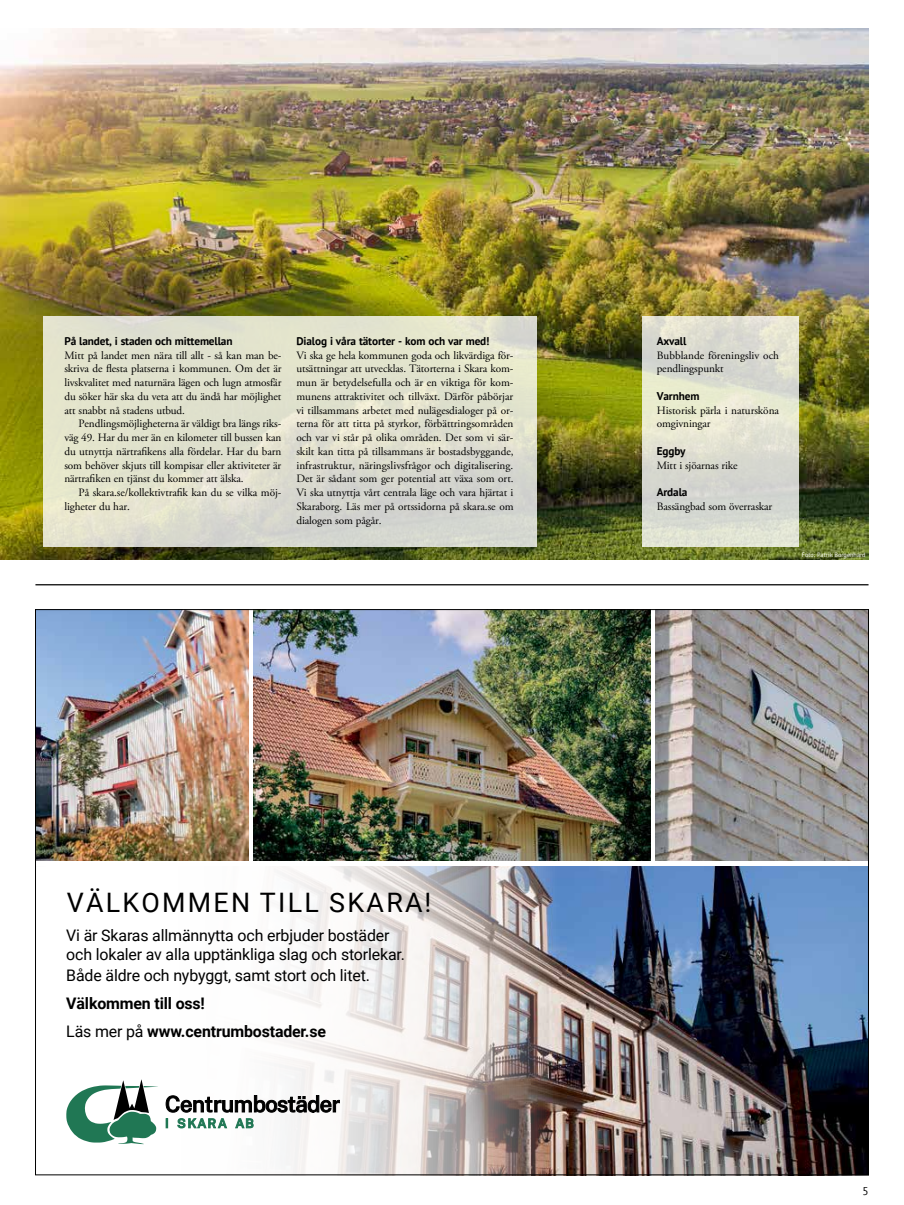
<style>
.page{position:relative;width:904px;height:1205px;background:#fff}
.page>*{position:absolute;margin:0;border:0;box-sizing:border-box;transform-origin:0 0}
.t1{font:26.88px "Roboto";letter-spacing:.085em;color:#000}
.t2{font:15.88px/19.1px "Roboto";letter-spacing:-.01em;color:#000}
.t3{font:700 15.88px/28.1px "Roboto";letter-spacing:-.01em;color:#000}
.t4{font:11.25px/13.8px "Adobe Garamond Pro";letter-spacing:-.01em;color:#000;text-align:justify}
.t5{font:700 11.25px "PT Sans";letter-spacing:-.01em;color:#000}
.t6{font:11.25px "PT Sans";color:#000}
.t7{font:6.25px "PT Sans";color:#fff}
.s1{font-weight:400}
</style>
<div class="page">
<img style="left:0;top:28px;width:868px;height:532px">
<hr style="left:35px;top:584px;width:833px;height:1px;background:#000">
<svg style="left:43px;top:316px;width:493px;height:230px;fill:#e0e1cd"></svg>
<svg style="left:642px;top:316px;width:156px;height:230px;fill:#dcddd0"></svg>
<img style="left:141px;top:866px;width:726px;height:307px">
<svg style="left:66px;top:1079px;width:92px;height:65px"></svg>
<svg style="left:166px;top:1095px;width:174px;height:17px"></svg>
<svg style="left:166px;top:1118px;width:2px;height:10px"></svg>
<svg style="left:178px;top:1118px;width:49px;height:10px"></svg>
<svg style="left:235px;top:1118px;width:18px;height:10px"></svg>
<img style="left:37px;top:611px;width:211px;height:250px">
<img style="left:254px;top:611px;width:396px;height:250px">
<img style="left:655px;top:611px;width:212px;height:250px">
<p class="t5" style="left:64px;top:333px;width:170px">På landet, i staden och mittemellan</p>
<p class="t4" style="left:64px;top:349px;width:219px">Mitt på landet men nära till allt - så kan man be&shy;skriva de flesta platserna i kommunen. Om det är livskvalitet med naturnära lägen och lugn atmosfär du söker här ska du veta att du ändå har möjlighet att snabbt nå stadens utbud.</p>
<p class="t4" style="left:64px;top:417px;width:218px;text-indent:14px">Pendlingsmöjligheterna är väldigt bra längs riks&shy;väg 49. Har du mer än en kilometer till bussen kan du utnyttja närtrafikens alla fördelar. Har du barn som behöver skjuts till kompisar eller aktiviteter är närtrafiken en tjänst du kommer att älska.</p>
<p class="t4" style="left:64px;top:486px;width:218px;text-indent:14px">På skara.se/kollektivtrafik kan du se vilka möj&shy;ligheter du har.</p>
<p class="t5" style="left:296px;top:333px;width:195px">Dialog i våra tätorter - kom och var med!</p>
<p class="t4" style="left:296px;top:349px;width:219px">Vi ska ge hela kommunen goda och likvärdiga för&shy;utsättningar att utvecklas. Tätorterna i Skara kom&shy;mun är betydelsefulla och är en viktiga för kom&shy;munens attraktivitet och tillväxt. Därför påbörjar vi tillsammans arbetet med nulägesdialoger på or&shy;terna för att titta på styrkor, förbättringsområden och var vi står på olika områden. Det som vi sär&shy;skilt kan titta på tillsammans är bostadsbyggande, infrastruktur, näringslivsfrågor och digitalisering.<br>Det är sådant som ger potential att växa som ort.<br>Vi ska utnyttja vårt centrala läge och vara hjärtat i Skaraborg. Läs mer på ortssidorna på skara.se om dialogen som pågår.</p>
<h1 class="t1" style="left:67px;top:884px;width:366px">VÄLKOMMEN TILL SKARA!</h1>
<h2 class="t2" style="left:66px;top:925px;width:340px">Vi är Skaras allmännytta och erbjuder bostäder och lokaler av alla upptänkliga slag och storlekar.</h2>
<h2 class="t2" style="left:66px;top:965px;width:305px">Både äldre och nybyggt, samt stort och litet.</h2>
<h2 class="t3" style="left:66px;top:989px;width:261px">Välkommen till oss!<br><span class="s1">Läs mer på</span> www.centrumbostader.se</h2>
<p class="t5" style="left:656px;top:333px;width:31px">Axvall</p>
<p class="t4" style="left:656px;top:349px;width:124px">Bubblande föreningsliv och pendlingspunkt</p>
<p class="t5" style="left:656px;top:388px;width:44px">Varnhem</p>
<p class="t4" style="left:656px;top:404px;width:124px">Historisk pärla i natursköna omgivningar</p>
<p class="t5" style="left:656px;top:443px;width:30px">Eggby</p>
<p class="t4" style="left:656px;top:459px;width:82px">Mitt i sjöarnas rike</p>
<p class="t5" style="left:656px;top:485px;width:32px">Ardala</p>
<p class="t4" style="left:656px;top:500px;width:117px">Bassängbad som överraskar</p>
<p class="t7" style="left:801px;top:550px;width:65px">Foto: Patrik Borgenhard</p>
<p class="t6" style="left:862px;top:1184px;width:8px">5</p>
</div>
